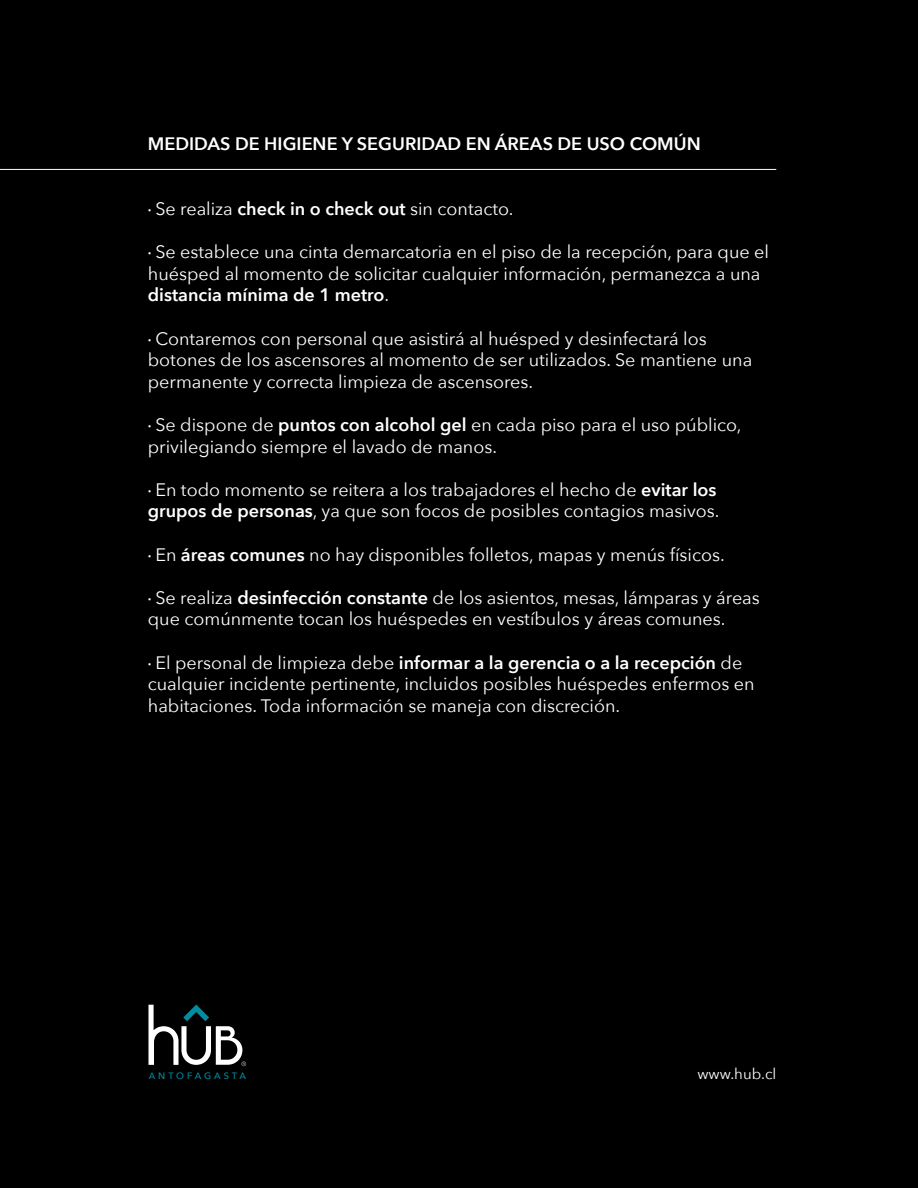
<style>
.page{position:relative;width:918px;height:1188px;background:#000}
.page>*{position:absolute;margin:0;border:0;box-sizing:border-box;transform-origin:0 0}
.t1{font:18px/21.6px "Avenir Next";color:#fff}
.t2{font:600 18px "Avenir Next";color:#fff}
.t3{font:15px "Avenir Next";color:#fff}
.t4{font:500 9.15px "Avenir Next";letter-spacing:.31em;color:#008da1}
.s1{font-family:"Myriad Pro"}
.s2{font-weight:600}
</style>
<div class="page">
<hr style="left:0;top:169px;width:776px;height:1px;background:#fff">
<svg style="left:148px;top:1005px;width:98px;height:61px"></svg>
<p class="t2" style="left:148px;top:128px;width:554px">MEDIDAS DE HIGIENE Y SEGURIDAD EN ÁREAS DE USO COMÚN</p>
<p class="t1" style="left:148px;top:197px;width:367px"><span class="s1">·</span> Se realiza <span class="s2">check in o check out</span> sin contacto.</p>
<p class="t1" style="left:148px;top:240px;width:623px"><span class="s1">·</span> Se establece una cinta demarcatoria en el piso de la recepción, para que el huésped al momento de solicitar cualquier información, permanezca a una <span class="s2">distancia mínima de 1 metro</span>.</p>
<p class="t1" style="left:148px;top:327px;width:606px"><span class="s1">·</span> Contaremos con personal que asistirá al huésped y desinfectará los botones de los ascensores al momento de ser utilizados. Se mantiene una permanente y correcta limpieza de ascensores.</p>
<p class="t1" style="left:148px;top:413px;width:595px"><span class="s1">·</span> Se dispone de <span class="s2">puntos con alcohol gel</span> en cada piso para el uso público, privilegiando siempre el lavado de manos.</p>
<p class="t1" style="left:148px;top:478px;width:573px"><span class="s1">·</span> En todo momento se reitera a los trabajadores el hecho de <span class="s2">evitar los grupos de personas</span>, ya que son focos de posibles contagios masivos.</p>
<p class="t1" style="left:148px;top:543px;width:578px"><span class="s1">·</span> En <span class="s2">áreas comunes</span> no hay disponibles folletos, mapas y menús físicos.</p>
<p class="t1" style="left:148px;top:586px;width:613px"><span class="s1">·</span> Se realiza <span class="s2">desinfección constante</span> de los asientos, mesas, lámparas y áreas que comúnmente tocan los huéspedes en vestíbulos y áreas comunes.</p>
<p class="t1" style="left:148px;top:651px;width:608px"><span class="s1">·</span> El personal de limpieza debe <span class="s2">informar a la gerencia o a la recepción</span> de cualquier incidente pertinente, incluidos posibles huéspedes enfermos en habitaciones. Toda información se maneja con discreción.</p>
<p class="t4" style="left:149px;top:1068px;width:99px">ANTOFAGASTA</p>
<p class="t3" style="left:697px;top:1061px;width:80px">www.hub.cl</p>
</div>
